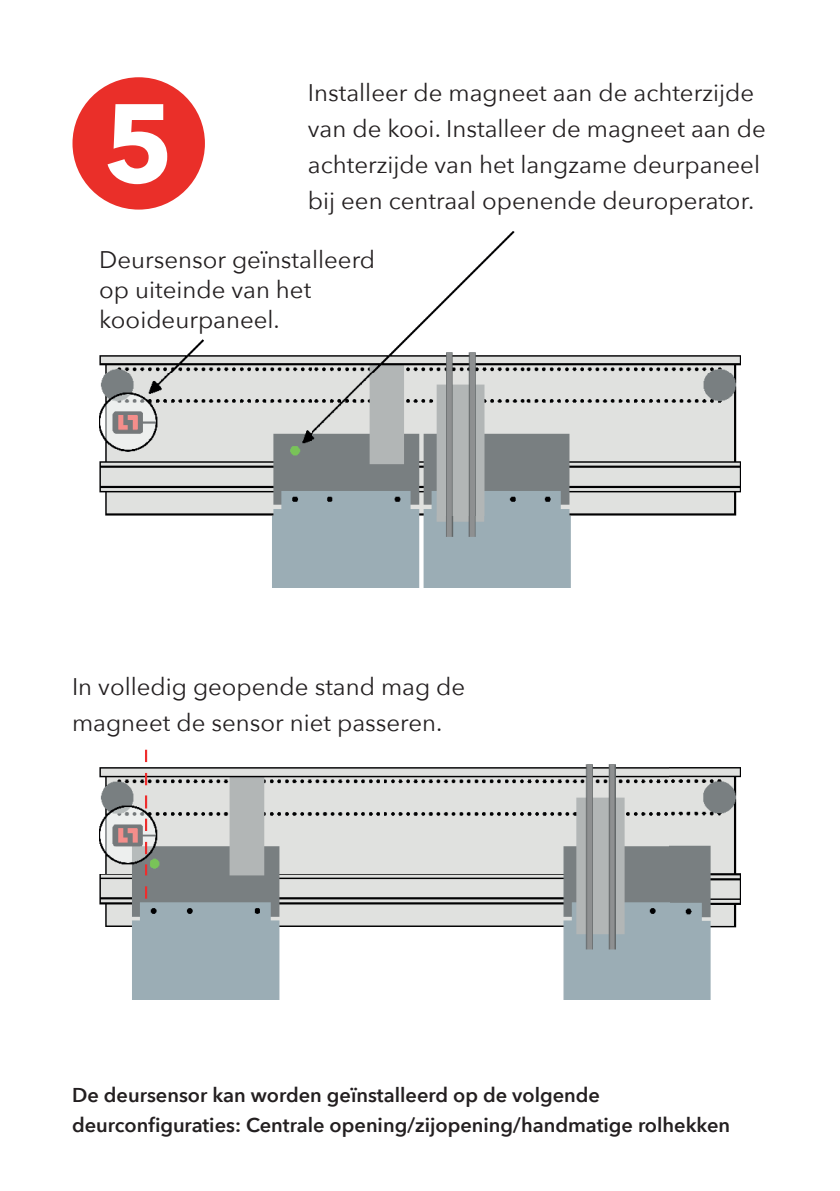
<style>
.page{position:relative;width:840px;height:1191px;background:#fff}
.page>*{position:absolute;margin:0;border:0;box-sizing:border-box;transform-origin:0 0}
.t1{font:700 110px "Avenir Next";color:#fff}
.t2{font:24px/36px "Avenir Next";color:#231f20}
.t3{font:600 20px/30px "Avenir Next";color:#231f20}
</style>
<div class="page">
<img style="left:99px;top:231px;width:641px;height:356px">
<img style="left:99px;top:750px;width:641px;height:250px">
<div style="left:72px;top:77px;width:133px;height:133px;background:#ea2f29;border-radius:50%"></div>
<h1 class="t1" style="left:103px;top:48px;width:73px">5</h1>
<p class="t2" style="left:308px;top:74px;width:459px">Installeer de magneet aan de achterzijde van de kooi. Installeer de magneet aan de achterzijde van het langzame deurpaneel bij een centraal openende deuroperator.</p>
<p class="t2" style="left:99px;top:244px;width:277px;line-height:30px">Deursensor geïnstalleerd op uiteinde van het kooideurpaneel.</p>
<p class="t2" style="left:72px;top:667px;width:394px">In volledig geopende stand mag de magneet de sensor niet passeren.</p>
<p class="t3" style="left:72px;top:1079px;width:659px">De deursensor kan worden geïnstalleerd op de volgende deurconfiguraties: Centrale opening/zijopening/handmatige rolhekken</p>
</div>
